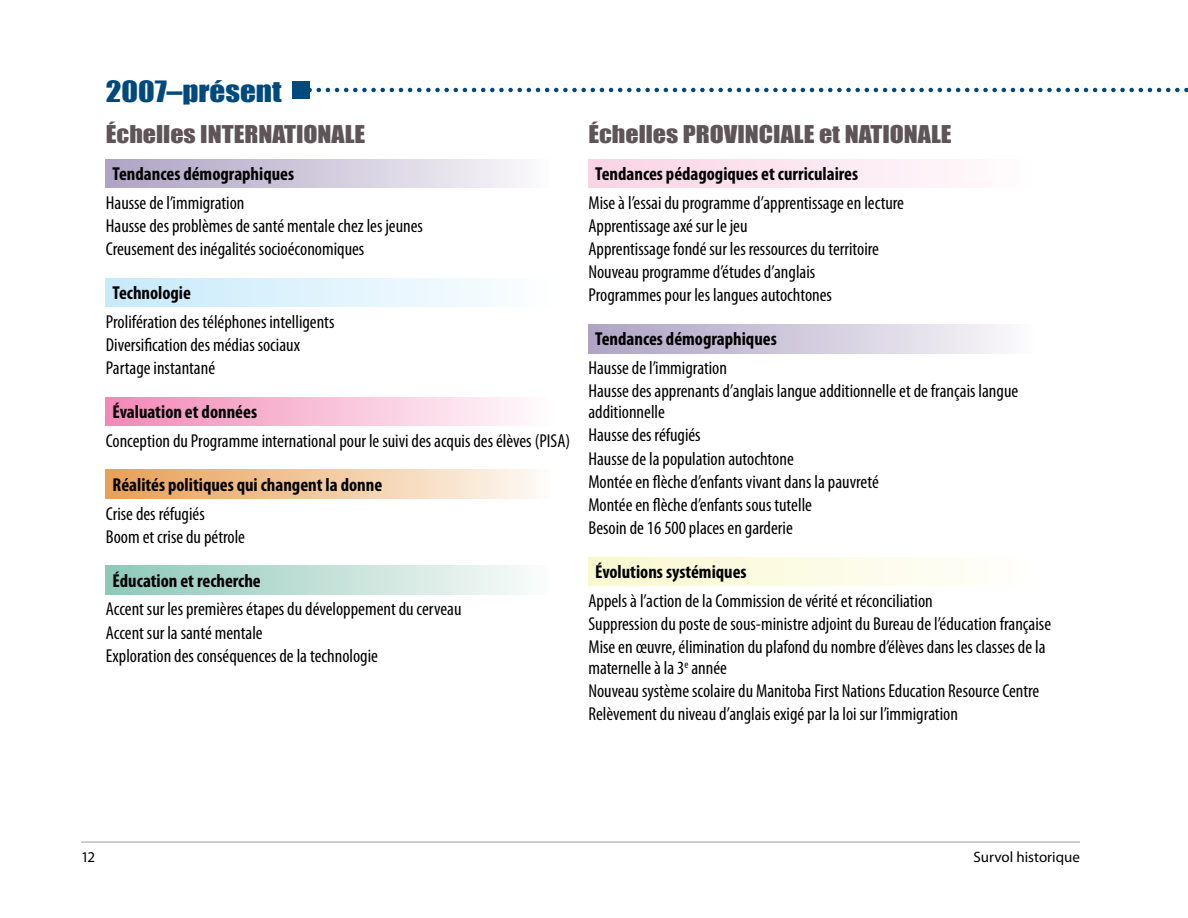
<style>
.page{position:relative;width:1188px;height:918px;background:#fff}
.page>*{position:absolute;margin:0;border:0;box-sizing:border-box;transform-origin:0 0}
.Date_Headers{font:27px "Impact";color:#00497c;scale:1.15 1}
.Events_Header{font:22.5px "Impact";color:#5f5558;scale:1.15 1}
.Historical_Scan_Para{font:condensed 18.75px/21px "Myriad Pro";color:#000}
.Paragraph_End{font:condensed 18.75px "Myriad Pro";color:#000}
.t1{font:700 condensed 18.75px "Myriad Pro";color:#000}
.t2{font:15px "Myriad Pro";color:#000}
</style>
<div class="page">
<hr style="left:81px;top:841px;width:999px;height:2px;background:#bcbec0">
<div style="left:106px;top:159px;width:445px;height:29px;background:linear-gradient(to right,#ada2c3,#faf9fa)"></div>
<div style="left:106px;top:278px;width:445px;height:29px;background:linear-gradient(to right,#c7eafb,#fcfeff)"></div>
<div style="left:106px;top:397px;width:445px;height:29px;background:linear-gradient(to right,#f288b7,#fffcfd)"></div>
<div style="left:106px;top:470px;width:445px;height:29px;background:linear-gradient(to right,#e89f53,#fdf9f4)"></div>
<div style="left:106px;top:566px;width:445px;height:28px;background:linear-gradient(to right,#8dc8b8,#fbfcfa)"></div>
<div style="left:588px;top:159px;width:445px;height:29px;background:linear-gradient(to right,#fad3e4,#fffdfd)"></div>
<div style="left:588px;top:325px;width:445px;height:28px;background:linear-gradient(to right,#ada2c3,#f9f9fa)"></div>
<div style="left:588px;top:557px;width:445px;height:29px;background:linear-gradient(to right,#faf8cf,#fffffc)"></div>
<svg style="left:310px;top:88px;width:878px;height:4px"></svg>
<div style="left:292px;top:81px;width:18px;height:18px;background:#00497c"></div>
<p class="Date_Headers" style="left:106px;top:71px;width:154px">2007–présent</p>
<p class="Events_Header" style="left:106px;top:117px;width:227px">Échelles INTERNATIONALE</p>
<p class="t1" style="left:113px;top:162px;width:183px">Tendances démographiques</p>
<p class="Historical_Scan_Para" style="left:106px;top:192px;width:140px">Hausse de l’immigration</p>
<p class="Historical_Scan_Para" style="left:106px;top:215px;width:319px">Hausse des problèmes de santé mentale chez les jeunes</p>
<p class="Paragraph_End" style="left:106px;top:238px;width:260px">Creusement des inégalités socioéconomiques</p>
<p class="t1" style="left:113px;top:281px;width:80px">Technologie</p>
<p class="Historical_Scan_Para" style="left:106px;top:311px;width:230px">Prolifération des téléphones intelligents</p>
<p class="Historical_Scan_Para" style="left:106px;top:334px;width:196px">Diversification des médias sociaux</p>
<p class="Paragraph_End" style="left:106px;top:357px;width:111px">Partage instantané</p>
<p class="t1" style="left:113px;top:400px;width:146px">Évaluation et données</p>
<p class="Paragraph_End" style="left:106px;top:429px;width:466px">Conception du Programme international pour le suivi des acquis des élèves (PISA)</p>
<p class="t1" style="left:113px;top:473px;width:271px">Réalités politiques qui changent la donne</p>
<p class="Historical_Scan_Para" style="left:106px;top:503px;width:100px">Crise des réfugiés</p>
<p class="Paragraph_End" style="left:106px;top:525px;width:141px">Boom et crise du pétrole</p>
<p class="t1" style="left:113px;top:569px;width:150px">Éducation et recherche</p>
<p class="Historical_Scan_Para" style="left:106px;top:599px;width:357px">Accent sur les premières étapes du développement du cerveau</p>
<p class="Historical_Scan_Para" style="left:106px;top:622px;width:158px">Accent sur la santé mentale</p>
<p class="Paragraph_End" style="left:106px;top:644px;width:274px">Exploration des conséquences de la technologie</p>
<p class="Events_Header" style="left:588px;top:117px;width:317px">Échelles PROVINCIALE et NATIONALE</p>
<p class="t1" style="left:595px;top:162px;width:265px">Tendances pédagogiques et curriculaires</p>
<p class="Historical_Scan_Para" style="left:588px;top:192px;width:317px">Mise à l’essai du programme d’apprentissage en lecture</p>
<p class="Historical_Scan_Para" style="left:588px;top:215px;width:161px">Apprentissage axé sur le jeu</p>
<p class="Historical_Scan_Para" style="left:588px;top:238px;width:292px">Apprentissage fondé sur les ressources du territoire</p>
<p class="Historical_Scan_Para" style="left:588px;top:261px;width:228px">Nouveau programme d’études d’anglais</p>
<p class="Paragraph_End" style="left:588px;top:284px;width:245px">Programmes pour les langues autochtones</p>
<p class="t1" style="left:595px;top:327px;width:183px">Tendances démographiques</p>
<p class="Historical_Scan_Para" style="left:588px;top:357px;width:140px">Hausse de l’immigration</p>
<p class="Historical_Scan_Para" style="left:588px;top:380px;width:431px">Hausse des apprenants d’anglais langue additionnelle et de français langue additionnelle</p>
<p class="Historical_Scan_Para" style="left:588px;top:425px;width:114px">Hausse des réfugiés</p>
<p class="Historical_Scan_Para" style="left:588px;top:448px;width:207px">Hausse de la population autochtone</p>
<p class="Historical_Scan_Para" style="left:588px;top:471px;width:292px">Montée en flèche d’enfants vivant dans la pauvreté</p>
<p class="Historical_Scan_Para" style="left:588px;top:494px;width:225px">Montée en flèche d’enfants sous tutelle</p>
<p class="Paragraph_End" style="left:588px;top:517px;width:206px">Besoin de 16 500 places en garderie</p>
<p class="t1" style="left:595px;top:560px;width:153px">Évolutions systémiques</p>
<p class="Historical_Scan_Para" style="left:588px;top:590px;width:346px">Appels à l’action de la Commission de vérité et réconciliation</p>
<p class="Historical_Scan_Para" style="left:588px;top:613px;width:464px">Suppression du poste de sous-ministre adjoint du Bureau de l’éducation française</p>
<p class="Historical_Scan_Para" style="left:588px;top:636px;width:459px">Mise en œuvre, élimination du plafond du nombre d’élèves dans les classes de la maternelle à la 3<sup>e</sup> année</p>
<p class="Historical_Scan_Para" style="left:588px;top:680px;width:452px">Nouveau système scolaire du Manitoba First Nations Education Resource Centre</p>
<p class="Paragraph_End" style="left:588px;top:703px;width:371px">Relèvement du niveau d’anglais exigé par la loi sur l’immigration</p>
<p class="t2" style="left:81px;top:847px;width:16px">12</p>
<p class="t2" style="left:974px;top:847px;width:108px">Survol historique</p>
</div>
